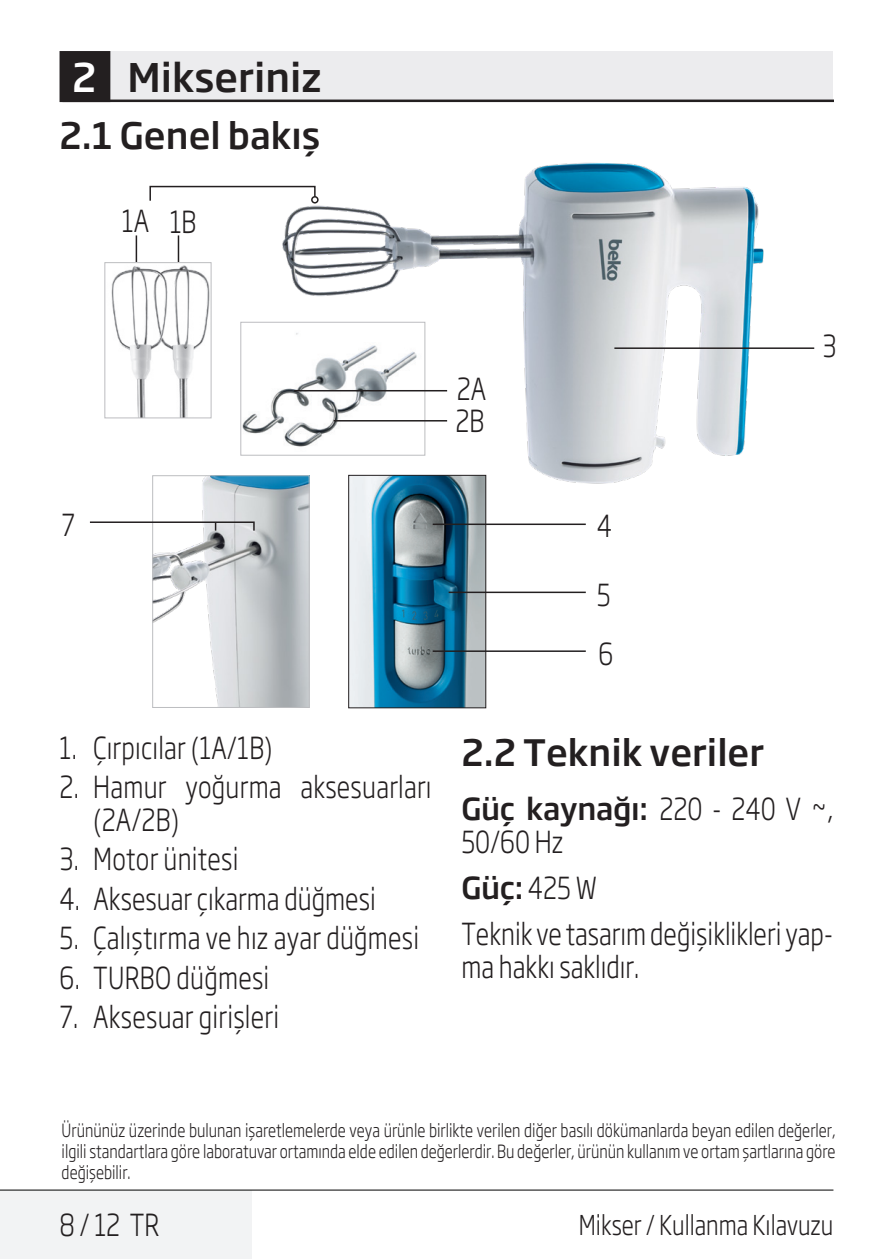
<style>
.page{position:relative;width:893px;height:1259px;background:#fff}
.page>*{position:absolute;margin:0;border:0;box-sizing:border-box;transform-origin:0 0}
.Unite_Baslik_Icerik{font:500 39px "Soho Gothic Pro";color:#231f20}
.Alt_Baslik_Icerik{font:500 36px "Soho Gothic Pro";color:#231f20}
.Duz_Metin{font:300 30px/33px "Soho Gothic Pro";letter-spacing:.01em;color:#231f20;scale:.8 1}
.Duz_Metin-2{font:500 30px "Soho Gothic Pro";color:#231f20}
.t1{font:300 27px "Soho Gothic Pro";color:#231f20;scale:.8 1}
.Tüketici_Hizmetleri{font:300 18px/21px "Soho Gothic Pro";color:#231f20;text-align:justify;scale:.8 1}
.s1{color:#fff}
.s2{font-weight:500}
.s3{font-weight:300}
</style>
<div class="page">
<div style="left:62px;top:51px;width:771px;height:50px;background:#ececee"></div>
<hr style="left:62px;top:100px;width:771px;height:2px;background:#231f20">
<div style="left:61px;top:53px;width:48px;height:48px;background:#231f20"></div>
<div style="left:60px;top:51px;width:50px;height:51px;border:3px solid #231f20"></div>
<div style="left:0;top:1190px;width:252px;height:69px;background:#f2f3f4"></div>
<hr style="left:0;top:1189px;width:833px;height:1px;background:#000">
<img style="left:240px;top:162px;width:524px;height:331px">
<img style="left:242px;top:324px;width:181px;height:129px">
<div style="left:240px;top:322px;width:185px;height:133px;border:1px solid #bcbdc0"></div>
<img style="left:154px;top:477px;width:154px;height:229px">
<div style="left:152px;top:475px;width:158px;height:233px;border:1px solid #bcbdc0"></div>
<img style="left:350px;top:477px;width:134px;height:229px">
<div style="left:348px;top:475px;width:138px;height:233px;border:1px solid #231f20"></div>
<hr style="left:433px;top:650px;width:153px;height:2px;background:#231f20">
<hr style="left:449px;top:591px;width:137px;height:2px;background:#231f20">
<hr style="left:433px;top:523px;width:153px;height:2px;background:#231f20">
<hr style="left:136px;top:235px;width:1px;height:54px;background:#231f20">
<hr style="left:178px;top:235px;width:1px;height:54px;background:#231f20">
<hr style="left:334px;top:420px;width:113px;height:1px;background:#231f20">
<hr style="left:614px;top:347px;width:200px;height:2px;background:#231f20">
<hr style="left:294px;top:390px;width:153px;height:1px;background:#231f20">
<svg style="left:149px;top:185px;width:167px;height:17px"></svg>
<div style="left:311px;top:196px;width:8px;height:7px;border:2px solid #231f20;border-radius:50%"></div>
<img style="left:111px;top:264px;width:98px;height:152px">
<div style="left:104px;top:262px;width:107px;height:156px;border:1px solid #bcbdc0"></div>
<svg style="left:89px;top:521px;width:166px;height:11px"></svg>
<p class="Unite_Baslik_Icerik" style="left:72px;top:47px;width:251px"><span class="s1">2</span> Mikseriniz</p>
<p class="Alt_Baslik_Icerik" style="left:60px;top:107px;width:262px">2.1 Genel bakış</p>
<p class="Duz_Metin" style="left:122px;top:203px;width:36px">1A</p>
<p class="Duz_Metin" style="left:170px;top:204px;width:35px">1B</p>
<p class="Duz_Metin" style="left:457px;top:371px;width:38px">2A</p>
<p class="Duz_Metin" style="left:456px;top:403px;width:38px">2B</p>
<p class="Duz_Metin" style="left:822px;top:327px;width:19px">3</p>
<p class="Duz_Metin" style="left:62px;top:506px;width:18px">7</p>
<p class="Duz_Metin" style="left:60px;top:729px;width:268px">1. Çırpıcılar (1A/1B)</p>
<p class="Duz_Metin" style="left:94px;top:768px;width:424px;text-indent:-34px">2. Hamur yoğurma aksesuarları (2A/2B)</p>
<p class="Duz_Metin" style="left:60px;top:841px;width:225px">3. Motor ünitesi</p>
<p class="Duz_Metin" style="left:60px;top:880px;width:397px">4. Aksesuar çıkarma düğmesi</p>
<p class="Duz_Metin" style="left:60px;top:920px;width:451px">5. Çalıştırma ve hız ayar düğmesi</p>
<p class="Duz_Metin" style="left:60px;top:959px;width:264px">6. TURBO düğmesi</p>
<p class="Duz_Metin" style="left:60px;top:998px;width:276px">7. Aksesuar girişleri</p>
<p class="Duz_Metin" style="left:597px;top:507px;width:21px">4</p>
<p class="Duz_Metin" style="left:597px;top:576px;width:19px">5</p>
<p class="Duz_Metin" style="left:598px;top:636px;width:20px">6</p>
<p class="Alt_Baslik_Icerik" style="left:461px;top:724px;width:304px">2.2 Teknik veriler</p>
<p class="Duz_Metin" style="left:461px;top:790px;width:467px"><span class="s2">Güç kaynağı:</span> 220 - 240 V ~,<br>50/60 Hz</p>
<p class="Duz_Metin-2" style="left:461px;top:864px;width:137px">Güç: <span class="s3">425 W</span></p>
<p class="Duz_Metin" style="left:461px;top:915px;width:467px">Teknik ve tasarım değişiklikleri yap&shy;ma hakkı saklıdır.</p>
<p class="Tüketici_Hizmetleri" style="left:62px;top:1119px;width:969px">Ürününüz üzerinde bulunan işaretlemelerde veya ürünle birlikte verilen diğer basılı dökümanlarda beyan edilen değerler, ilgili standartlara göre laboratuvar ortamında elde edilen değerlerdir. Bu değerler, ürünün kullanım ve ortam şartlarına göre değişebilir.</p>
<p class="Duz_Metin" style="left:60px;top:1207px;width:126px">8 / 12 TR</p>
<p class="t1" style="left:579px;top:1204px;width:320px">Mikser / Kullanma Kılavuzu</p>
</div>
